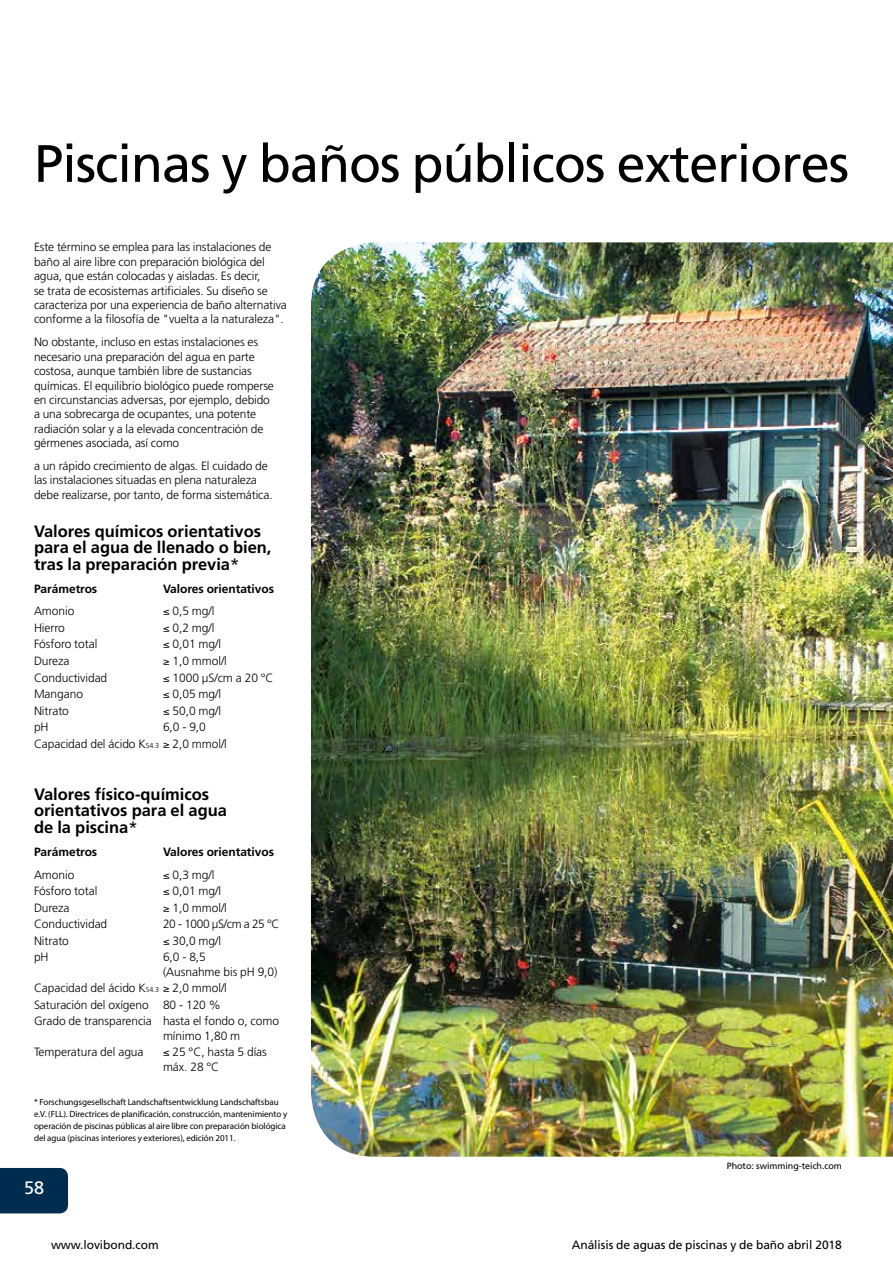
<style>
.page{position:relative;width:893px;height:1263px;background:#fff}
.page>*{position:absolute;margin:0;border:0;box-sizing:border-box;transform-origin:0 0}
.t1{font:52.5px "Frutiger LT";letter-spacing:-.02em;color:#000}
.t2{font:18px "Frutiger LT";color:#fff}
.t3{font:700 16.5px/16.5px "Frutiger LT";color:#000}
.t4{font:300 12px/14.4px "Frutiger LT";letter-spacing:-.01em;color:#000}
.t5{font:700 12px "Frutiger LT";letter-spacing:-.005em;color:#000}
.t6{font:12px "Frutiger LT";letter-spacing:-.005em;color:#000}
.t7{font:300 12px "Frutiger LT";letter-spacing:-.03em;color:#000}
.t8{font:9px/12px "Myriad Pro";letter-spacing:-.005em;color:#000}
.t9{font:9px "Frutiger LT";letter-spacing:-.005em;color:#000}
.s1{font-weight:400}
.s2{font-size:7.2px}
</style>
<div class="page">
<div style="left:0;top:1168px;width:68px;height:45px;background:#002c50"></div>
<img style="left:311px;top:242px;width:582px;height:915px">
<h1 class="t1" style="left:34px;top:133px;width:817px">Piscinas y baños públicos exteriores</h1>
<p class="t4" style="left:34px;top:240px;width:254px">Este término se emplea para las instalaciones de baño al aire libre con preparación biológica del agua, que están colocadas y aisladas. Es decir,<br>se trata de ecosistemas artificiales. Su diseño se caracteriza por una experiencia de baño alternativa conforme a la filosofía de "vuelta a la naturaleza".</p>
<p class="t4" style="left:34px;top:335px;width:241px">No obstante, incluso en estas instalaciones es necesario una preparación del agua en parte costosa, aunque también libre de sustancias químicas. El equilibrio biológico puede romperse en circunstancias adversas, por ejemplo, debido a una sobrecarga de ocupantes, una potente radiación solar y a la elevada concentración de gérmenes asociada, así como</p>
<p class="t4" style="left:34px;top:459px;width:240px">a un rápido crecimiento de algas. El cuidado de las instalaciones situadas en plena naturaleza debe realizarse, por tanto, de forma sistemática.</p>
<h3 class="t3" style="left:34px;top:523px;width:239px">Valores químicos orientativos para el agua de llenado o bien, tras la preparación previa<span class="s1">*</span></h3>
<p class="t5" style="left:34px;top:581px;width:65px">Parámetros</p>
<p class="t5" style="left:163px;top:581px;width:113px">Valores orientativos</p>
<p class="t4" style="left:34px;top:604px;width:42px">Amonio</p>
<p class="t4" style="left:163px;top:604px;width:53px">≤ 0,5 mg/l</p>
<p class="t4" style="left:34px;top:621px;width:32px">Hierro</p>
<p class="t4" style="left:163px;top:621px;width:53px">≤ 0,2 mg/l</p>
<p class="t4" style="left:34px;top:637px;width:65px">Fósforo total</p>
<p class="t4" style="left:163px;top:637px;width:60px">≤ 0,01 mg/l</p>
<p class="t4" style="left:34px;top:654px;width:37px">Dureza</p>
<p class="t4" style="left:163px;top:654px;width:65px">≥ 1,0 mmol/l</p>
<p class="t4" style="left:34px;top:670px;width:75px">Conductividad</p>
<p class="t4" style="left:163px;top:670px;width:112px">≤ 1000 µS/cm a 20 °C</p>
<p class="t4" style="left:34px;top:687px;width:50px">Mangano</p>
<p class="t4" style="left:163px;top:687px;width:60px">≤ 0,05 mg/l</p>
<p class="t4" style="left:34px;top:703px;width:36px">Nitrato</p>
<p class="t4" style="left:163px;top:703px;width:60px">≤ 50,0 mg/l</p>
<p class="t4" style="left:34px;top:720px;width:16px">pH</p>
<p class="t4" style="left:34px;top:719px;width:194px;line-height:16.5px;text-indent:129px">6,0 - 9,0<br>Capacidad del ácido K<span class="s2">S4.3</span> ≥ 2,0 mmol/l</p>
<h3 class="t3" style="left:34px;top:786px;width:195px">Valores físico-químicos orientativos para el agua de la piscina<span class="s1">*</span></h3>
<p class="t5" style="left:34px;top:844px;width:65px">Parámetros</p>
<p class="t5" style="left:163px;top:844px;width:113px">Valores orientativos</p>
<p class="t4" style="left:34px;top:867px;width:42px">Amonio</p>
<p class="t4" style="left:163px;top:867px;width:53px">≤ 0,3 mg/l</p>
<p class="t4" style="left:34px;top:884px;width:65px">Fósforo total</p>
<p class="t4" style="left:163px;top:884px;width:60px">≤ 0,01 mg/l</p>
<p class="t4" style="left:34px;top:900px;width:37px">Dureza</p>
<p class="t4" style="left:163px;top:900px;width:65px">≥ 1,0 mmol/l</p>
<p class="t4" style="left:34px;top:917px;width:75px">Conductividad</p>
<p class="t7" style="left:163px;top:917px;width:118px">20 - 1000 µS/cm a 25 °C</p>
<p class="t4" style="left:34px;top:933px;width:36px">Nitrato</p>
<p class="t4" style="left:163px;top:933px;width:60px">≤ 30,0 mg/l</p>
<p class="t4" style="left:34px;top:950px;width:16px">pH</p>
<p class="t4" style="left:163px;top:950px;width:116px">6,0 - 8,5<br>(Ausnahme bis pH 9,0)</p>
<p class="t4" style="left:34px;top:980px;width:247px;line-height:16.5px">Capacidad del ácido K<span class="s2">S4.3</span> ≥ 2,0 mmol/l<br>Saturación del oxígeno 80 - 120 %<br>Grado de transparencia hasta el fondo o, como</p>
<p class="t4" style="left:163px;top:1028px;width:79px">mínimo 1,80 m</p>
<p class="t4" style="left:34px;top:1045px;width:111px">Temperatura del agua</p>
<p class="t4" style="left:163px;top:1045px;width:105px">≤ 25 °C, hasta 5 días máx. 28 °C</p>
<p class="t8" style="left:34px;top:1096px;width:255px">* Forschungsgesellschaft Landschaftsentwicklung Landschaftsbau e.V. (FLL). Directrices de planificación, construcción, mantenimiento y operación de piscinas públicas al aire libre con preparación biológica del agua (piscinas interiores y exteriores), edición 2011.</p>
<h2 class="t2" style="left:24px;top:1177px;width:22px">58</h2>
<p class="t9" style="left:727px;top:1161px;width:117px">Photo: swimming-teich.com</p>
<p class="t6" style="left:51px;top:1238px;width:109px">www.lovibond.com</p>
<p class="t6" style="left:572px;top:1238px;width:272px">Análisis de aguas de piscinas y de baño abril 2018</p>
</div>
